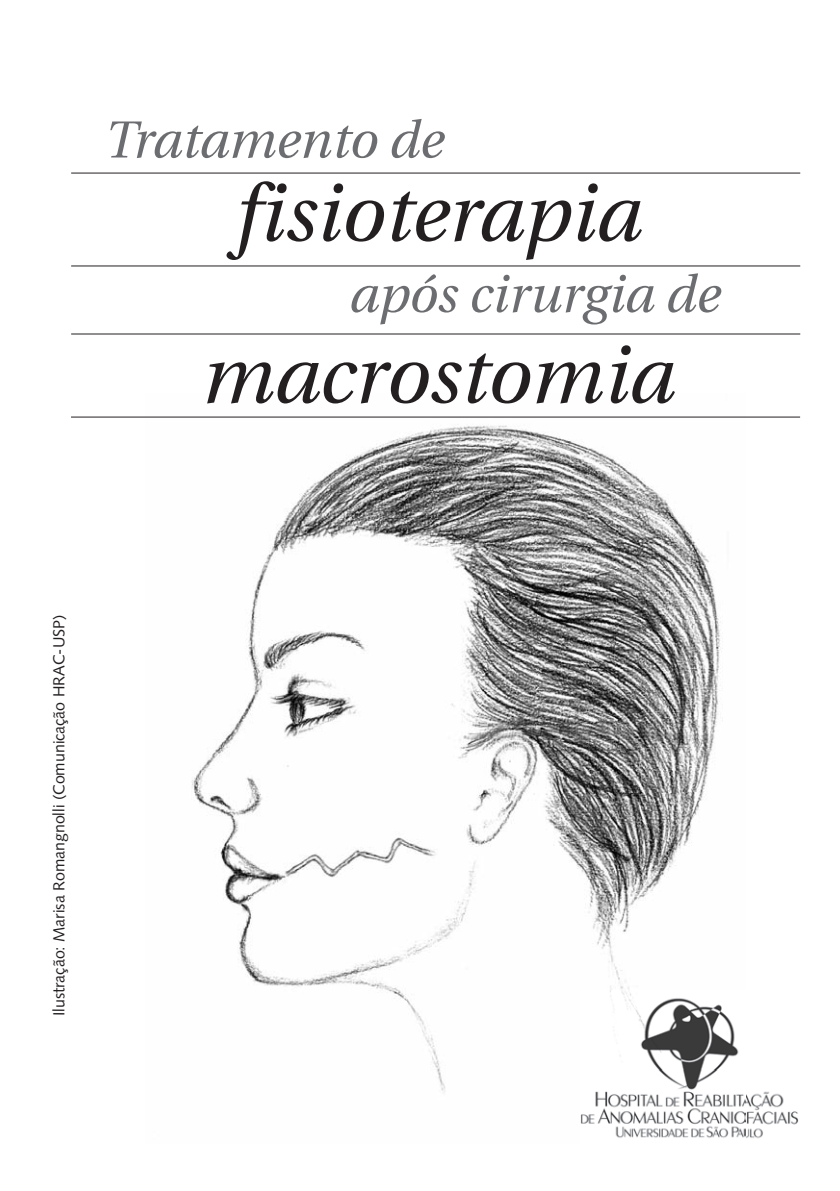
<style>
.page{position:relative;width:840px;height:1191px;background:#fff}
.page>*{position:absolute;margin:0;border:0;box-sizing:border-box;transform-origin:0 0}
.t1{font:italic 80px "Utopia";color:#231f20}
.t2{font:italic 52px "Utopia";color:#6c6d70}
.t3{font:16px "Syntax";color:#231f20}
</style>
<div class="page">
<img style="left:145px;top:416px;width:600px;height:677px">
<img style="left:580px;top:991px;width:219px;height:148px">
<hr style="left:71px;top:173px;width:728px;height:1px;background:#231f20">
<hr style="left:71px;top:334px;width:728px;height:1px;background:#231f20">
<hr style="left:71px;top:417px;width:728px;height:1px;background:#231f20">
<hr style="left:71px;top:266px;width:728px;height:1px;background:#231f20">
<h2 class="t2" style="left:103px;top:119px;width:340px">Tratamento de</h2>
<h1 class="t1" style="left:232px;top:181px;width:408px">fisioterapia</h1>
<h2 class="t2" style="left:348px;top:273px;width:372px">após cirurgia de</h2>
<h1 class="t1" style="left:199px;top:343px;width:474px">macrostomia</h1>
<p class="t3" style="left:52px;top:1016px;width:403px;rotate:-90deg">Ilustração: Marisa Romangnolli (Comunicação HRAC-USP)</p>
</div>
